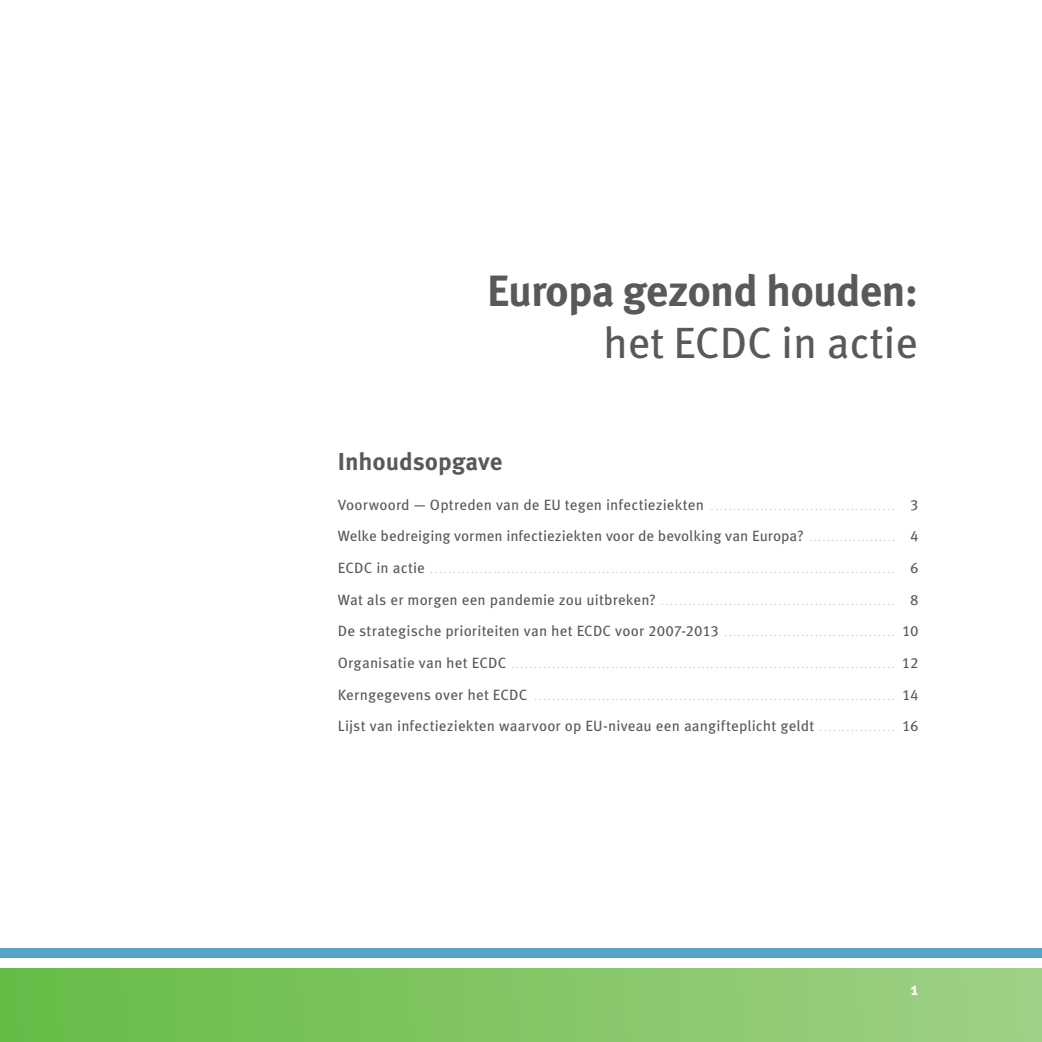
<style>
.page{position:relative;width:1042px;height:1042px;background:#fff}
.page>*{position:absolute;margin:0;border:0;box-sizing:border-box;transform-origin:0 0}
.t1{font:700 43.75px "Meta Pro";letter-spacing:-.02em;color:#58595b}
.t2{font:43.75px "Meta Pro";letter-spacing:-.005em;color:#58595b}
.t3{font:700 24.5px "Meta Pro";color:#58595b}
.t4{font:700 17.5px "Meta Pro";color:#fff}
.t5{font:14.88px/31.7px "Meta Pro";letter-spacing:.01em;color:#58595b}
.t6{font:8.75px "Meta Pro";color:#bbbdc0}
.s1{font-size:8.75px;color:#bbbdc0}
.s2{font-size:14.88px;color:#58595b}
</style>
<div class="page">
<div style="left:0;top:948px;width:1041px;height:10px;background:#56a5c4"></div>
<svg style="left:0;top:968px;width:1041px;height:74px;background:#82c565"></svg>
<h1 class="t1" style="left:487px;top:275px;width:432px">Europa gezond houden:</h1>
<h1 class="t2" style="left:603px;top:327px;width:316px">het ECDC in actie</h1>
<h2 class="t3" style="left:338px;top:453px;width:166px">Inhoudsopgave</h2>
<h3 class="t5" style="left:338px;top:490px;width:582px">Voorwoord — Optreden van de EU tegen infectieziekten <span class="s1">. . . . . . . . . . . . . . . . . . . . . . . . . . . . . . . . . . . . . . . . .</span> 3<br>Welke bedreiging vormen infectieziekten voor de bevolking van Europa? <span class="s1">. . . . . . . . . . . . . . . . . . . .</span> 4</h3>
<p class="t6" style="left:338px;top:567px;width:582px"><span class="s2">ECDC in actie</span> . . . . . . . . . . . . . . . . . . . . . . . . . . . . . . . . . . . . . . . . . . . . . . . . . . . . . . . . . . . . . . . . . . . . . . . . . . . . . . . . . . . . . . . . . . . . . . . . . . . . . . . <span class="s2">6</span></p>
<p class="t6" style="left:338px;top:598px;width:582px"><span class="s2">Wat als er morgen een pandemie zou uitbreken?</span> . . . . . . . . . . . . . . . . . . . . . . . . . . . . . . . . . . . . . . . . . . . . . . . . . . . . <span class="s2">8</span></p>
<h3 class="t5" style="left:338px;top:617px;width:582px">De strategische prioriteiten van het ECDC voor 2007-2013 <span class="s1">. . . . . . . . . . . . . . . . . . . . . . . . . . . . . . . . . . . . . .</span> 10</h3>
<p class="t6" style="left:338px;top:662px;width:582px"><span class="s2">Organisatie van het ECDC</span> . . . . . . . . . . . . . . . . . . . . . . . . . . . . . . . . . . . . . . . . . . . . . . . . . . . . . . . . . . . . . . . . . . . . . . . . . . . . . . . . . . . . . <span class="s2">12</span></p>
<p class="t6" style="left:338px;top:693px;width:582px"><span class="s2">Kerngegevens over het ECDC</span> . . . . . . . . . . . . . . . . . . . . . . . . . . . . . . . . . . . . . . . . . . . . . . . . . . . . . . . . . . . . . . . . . . . . . . . . . . . . . . . . <span class="s2">14</span></p>
<h3 class="t5" style="left:338px;top:712px;width:582px">Lijst van infectieziekten waarvoor op EU-niveau een aangifteplicht geldt <span class="s1">. . . . . . . . . . . . . . . . .</span> 16</h3>
<h3 class="t4" style="left:910px;top:982px;width:9px">1</h3>
</div>
